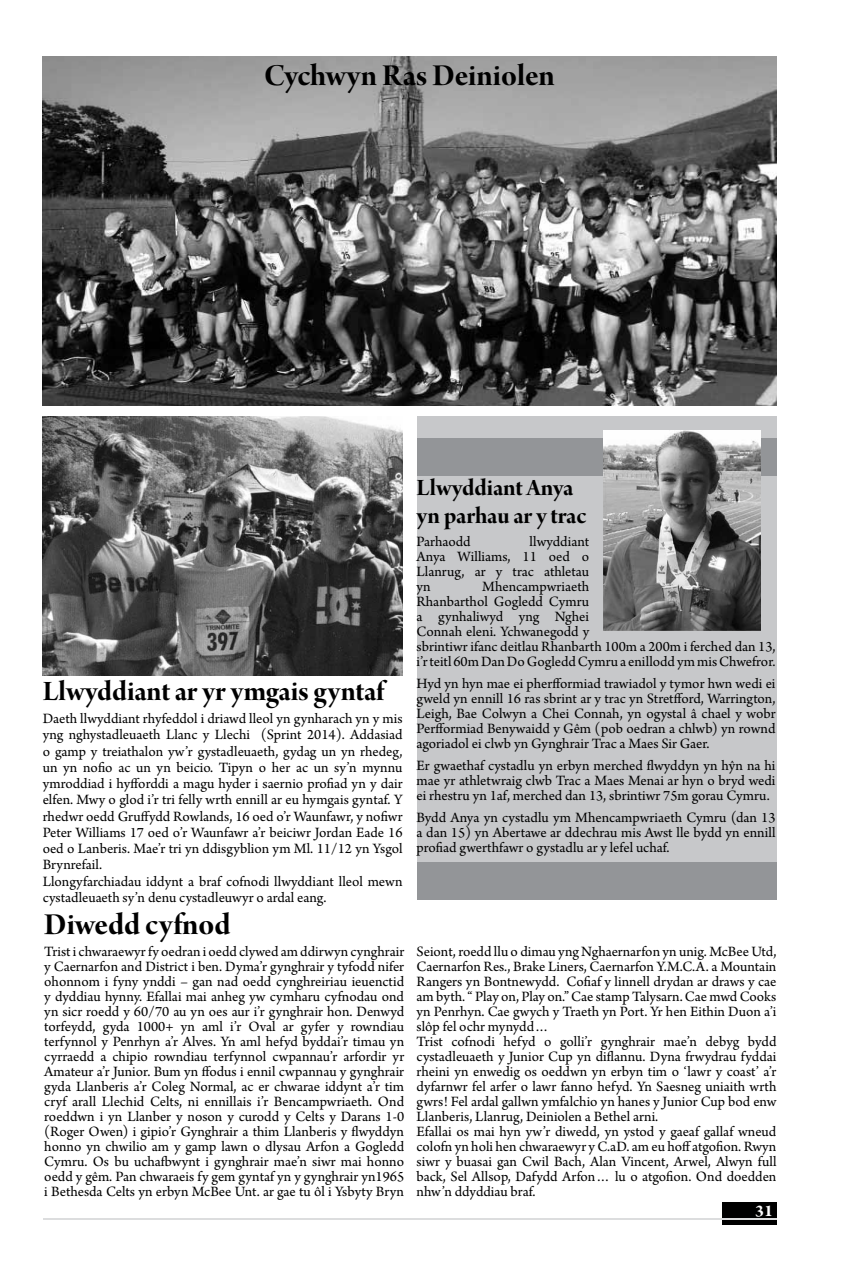
<style>
.page{position:relative;width:858px;height:1262px;background:#fff}
.page>*{position:absolute;margin:0;border:0;box-sizing:border-box;transform-origin:0 0}
.t1{font:32.5px "Arno Pro Bold Display";color:#000}
.t2{font:30px "Arno Pro Bold Display";letter-spacing:-.005em;color:#000}
.t3{font:25px/28.4px "Arno Pro Bold Display";letter-spacing:-.005em;color:#000}
.t4{font:700 17.5px "Arno Pro";color:#fff}
.t5{font:15px/15px "Arno Pro";color:#000;text-align:justify}
</style>
<div class="page">
<div style="left:416px;top:416px;width:360px;height:471px;background:#c7c8ca"></div>
<div style="left:416px;top:862px;width:360px;height:38px;background:#939598"></div>
<div style="left:416px;top:438px;width:360px;height:38px;background:#939598"></div>
<div style="left:722px;top:1202px;width:54px;height:22px;background:#000"></div>
<hr style="left:43px;top:1217px;width:733px;height:2px;background:#dcddde">
<img style="left:603px;top:431px;width:157px;height:199px">
<img style="left:43px;top:57px;width:733px;height:348px">
<img style="left:43px;top:417px;width:360px;height:258px">
<h1 class="t1" style="left:264px;top:58px;width:292px">Cychwyn Ras Deiniolen</h1>
<h2 class="t2" style="left:43px;top:674px;width:343px">Llwyddiant ar yr ymgais gyntaf</h2>
<p class="t5" style="left:43px;top:711px;width:361px;line-height:16.2px;text-align:left">Daeth llwyddiant rhyfeddol i driawd lleol yn gynharach yn y mis yng nghystadleuaeth Llanc y Llechi (Sprint 2014). Addasiad o gamp y treiathalon yw’r gystadleuaeth, gydag un yn rhedeg, un yn nofio ac un yn beicio. Tipyn o her ac un sy’n mynnu ymroddiad i hyfforddi a magu hyder i saernio profiad yn y dair elfen. Mwy o glod i’r tri felly wrth ennill ar eu hymgais gyntaf. Y rhedwr oedd Gruffydd Rowlands, 16 oed o’r Waunfawr, y nofiwr Peter Williams 17 oed o’r Waunfawr a’r beiciwr Jordan Eade 16 oed o Lanberis. Mae’r tri yn ddisgyblion ym Ml. 11/12 yn Ysgol Brynrefail.<br>Llongyfarchiadau iddynt a braf cofnodi llwyddiant lleol mewn cystadleuaeth sy’n denu cystadleuwyr o ardal eang.</p>
<h3 class="t3" style="left:416px;top:475px;width:171px">Llwyddiant Anya yn parhau ar y trac</h3>
<p class="t5" style="left:416px;top:534px;width:56px">Parhaodd</p>
<p class="t5" style="left:416px;top:534px;width:174px;text-indent:113px">llwyddiant Anya Williams, 11 oed o Llanrug, ar y trac athletau yn</p>
<p class="t5" style="left:416px;top:579px;width:360px;text-align:left;text-indent:66px">Mhencampwriaeth<br>Rhanbarthol Gogledd Cymru<br>a gynhaliwyd yng Nghei<br>Connah eleni. Ychwanegodd y<br>sbrintiwr ifanc deitlau Rhanbarth 100m a 200m i ferched dan 13, i’r teitl 60m Dan Do Gogledd Cymru a enillodd ym mis Chwefror.</p>
<p class="t5" style="left:416px;top:676px;width:360px">Hyd yn hyn mae ei pherfformiad trawiadol y tymor hwn wedi ei gweld yn ennill 16 ras sbrint ar y trac yn Stretfford, Warrington, Leigh, Bae Colwyn a Chei Connah, yn ogystal â chael y wobr Perfformiad Benywaidd y Gêm (pob oedran a chlwb) yn rownd agoriadol ei clwb yn Gynghrair Trac a Maes Sir Gaer.</p>
<p class="t5" style="left:416px;top:758px;width:360px">Er gwaethaf cystadlu yn erbyn merched flwyddyn yn hŷn na hi mae yr athletwraig clwb Trac a Maes Menai ar hyn o bryd wedi ei rhestru yn 1af, merched dan 13, sbrintiwr 75m gorau Cymru.</p>
<p class="t5" style="left:416px;top:810px;width:360px">Bydd Anya yn cystadlu ym Mhencampwriaeth Cymru (dan 13 a dan 15) yn Abertawe ar ddechrau mis Awst lle bydd yn ennill profiad gwerthfawr o gystadlu ar y lefel uchaf.</p>
<h1 class="t1" style="left:44px;top:906px;width:188px">Diwedd cyfnod</h1>
<p class="t5" style="left:44px;top:944px;width:361px">Trist i chwaraewyr fy oedran i oedd clywed am ddirwyn cynghrair y Caernarfon and District i ben. Dyma’r gynghrair y tyfodd nifer ohonnom i fyny ynddi – gan nad oedd cynghreiriau ieuenctid y dyddiau hynny. Efallai mai anheg yw cymharu cyfnodau ond yn sicr roedd y 60/70 au yn oes aur i’r gynghrair hon. Denwyd torfeydd, gyda 1000+ yn aml i’r Oval ar gyfer y rowndiau terfynnol y Penrhyn a’r Alves. Yn aml hefyd byddai’r timau yn cyrraedd a chipio rowndiau terfynnol cwpannau’r arfordir yr Amateur a’r Junior. Bum yn ffodus i ennil cwpannau y gynghrair gyda Llanberis a’r Coleg Normal, ac er chwarae iddynt a’r tim cryf arall Llechid Celts, ni ennillais i’r Bencampwriaeth. Ond roeddwn i yn Llanber y noson y curodd y Celts y Darans 1-0 (Roger Owen) i gipio’r Gynghrair a thim Llanberis y flwyddyn honno yn chwilio am y gamp lawn o dlysau Arfon a Gogledd Cymru. Os bu uchafbwynt i gynghrair mae’n siwr mai honno oedd y gêm. Pan chwaraeis fy gem gyntaf yn y gynghrair yn1965 i Bethesda Celts yn erbyn McBee Unt. ar gae tu ôl i Ysbyty Bryn</p>
<p class="t5" style="left:416px;top:944px;width:361px;text-align:left">Seiont, roedd llu o dimau yng Nghaernarfon yn unig. McBee Utd, Caernarfon Res., Brake Liners, Caernarfon Y.M.C.A. a Mountain Rangers yn Bontnewydd. Cofiaf y linnell drydan ar draws y cae am byth. “ Play on, Play on.” Cae stamp Talysarn. Cae mwd Cooks yn Penrhyn. Cae gwych y Traeth yn Port. Yr hen Eithin Duon a’i slôp fel ochr mynydd…<br>Trist cofnodi hefyd o golli’r gynghrair mae’n debyg bydd cystadleuaeth y Junior Cup yn diflannu. Dyna frwydrau fyddai rheini yn enwedig os oeddwn yn erbyn tim o ‘lawr y coast’ a’r dyfarnwr fel arfer o lawr fanno hefyd. Yn Saesneg uniaith wrth gwrs! Fel ardal gallwn ymfalchio yn hanes y Junior Cup bod enw Llanberis, Llanrug, Deiniolen a Bethel arni.<br>Efallai os mai hyn yw’r diwedd, yn ystod y gaeaf gallaf wneud colofn yn holi hen chwaraewyr y C.aD. am eu hoff atgofion. Rwyn siwr y buasai gan Cwil Bach, Alan Vincent, Arwel, Alwyn full back, Sel Allsop, Dafydd Arfon… lu o atgofion. Ond doedden nhw’n ddyddiau braf.</p>
<p class="t4" style="left:755px;top:1200px;width:19px">31</p>
</div>
